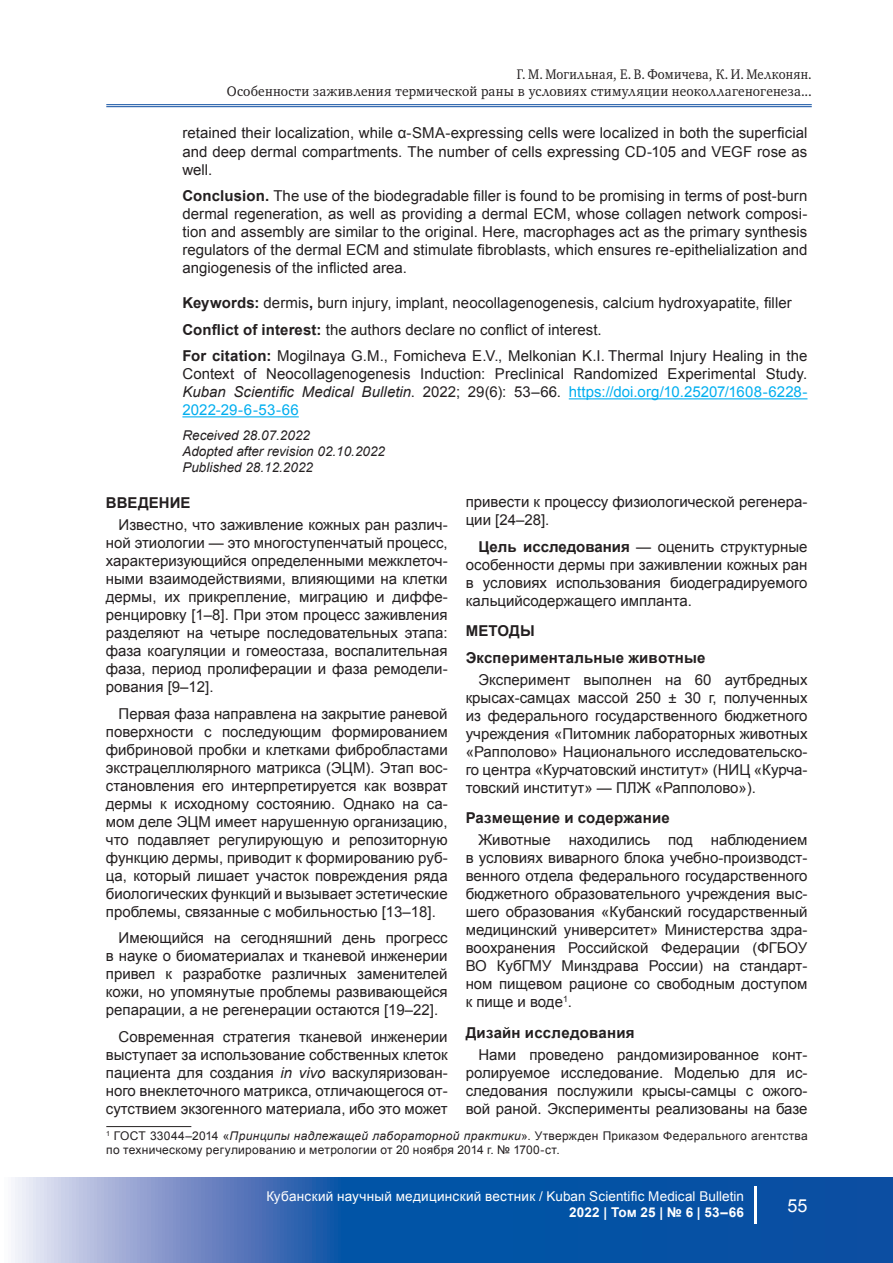
<style>
.page{position:relative;width:893px;height:1263px;background:#fff}
.page>*{position:absolute;margin:0;border:0;box-sizing:border-box;transform-origin:0 0}
.t1{font:18px "Arial";color:#fff}
.t2{font:15px/18px "Arial";color:#231f20;text-align:justify}
.t3{font:700 15px/26.4px "Arial";letter-spacing:.015em;color:#231f20}
.t4{font:14.25px/17.1px "Khartiya";letter-spacing:.015em;color:#231f20;text-align:right;scale:.9 1}
.t5{font:italic 13.5px/16.2px "Arial";color:#231f20}
.t6{font:13.5px "Arial";letter-spacing:.02em;color:#fff}
.t7{font:700 13.5px "Arial";letter-spacing:.015em;color:#fff}
.t8{font:12px/14.4px "Arial";letter-spacing:.025em;color:#231f20}
.s1{font-weight:700}
.s2{font-style:italic}
.s3{color:#00aeef}
</style>
<div class="page">
<hr style="left:106px;top:104px;width:706px;height:1px;background:#0d4da1">
<hr style="left:106px;top:106px;width:706px;height:1px;background:#0d4da1">
<svg style="left:15px;top:1178px;width:878px;height:85px;background:#326bb2"></svg>
<hr style="left:755px;top:1186px;width:2px;height:37px;background:#fff">
<hr style="left:569px;top:398px;width:238px;height:1px;background:#00aeef">
<hr style="left:182px;top:416px;width:117px;height:1px;background:#00aeef">
<hr style="left:106px;top:1126px;width:85px;height:1px;background:#231f20">
<p class="t4" style="left:227px;top:66px;width:651px">Г. М. Могильная, Е. В. Фомичева, К. И. Мелконян.<br>Особенности заживления термической раны в условиях стимуляции неоколлагеногенеза...</p>
<p class="t2" style="left:182px;top:124px;width:627px">retained their localization, while α-SMA-expressing cells were localized in both the superficial and deep dermal compartments. The number of cells expressing CD-105 and VEGF rose as well.</p>
<p class="t2" style="left:182px;top:187px;width:626px"><span class="s1">Conclusion.</span> The use of the biodegradable filler is found to be promising in terms of post-burn dermal regeneration, as well as providing a dermal ECM, whose collagen network composi&shy;tion and assembly are similar to the original. Here, macrophages act as the primary synthesis regulators of the dermal ECM and stimulate fibroblasts, which ensures re-epithelialization and angiogenesis of the inflicted area.</p>
<p class="t2" style="left:182px;top:290px;width:627px;line-height:26.5px;text-align:left"><span class="s1">Keywords:</span> dermis<span class="s1">,</span> burn injury, implant, neocollagenogenesis, calcium hydroxyapatite, filler<br><span class="s1">Conflict of interest:</span> the authors declare no conflict of interest.<br><span class="s1">For citation:</span> Mogilnaya G.M., Fomicheva E.V., Melkonian K.I. Thermal Injury Healing in the</p>
<p class="t2" style="left:182px;top:365px;width:627px">Context of Neocollagenogenesis Induction: Preclinical Randomized Experimental Study.<br><span class="s2">Kuban Scientific Medical Bulletin</span>. 2022; 29(6): 53–66. <span class="s3">https://doi.org/10.25207/1608-6228- 2022-29-6-53-66</span></p>
<p class="t5" style="left:182px;top:427px;width:204px">Received 28.07.2022<br>Adopted after revision 02.10.2022<br>Published 28.12.2022</p>
<p class="t3" style="left:106px;top:489px;width:86px">ВВЕДЕНИЕ</p>
<p class="t2" style="left:106px;top:516px;width:343px;text-indent:13px">Известно, что заживление кожных ран различ&shy;ной этиологии — это многоступенчатый процесс, характеризующийся определенными межклеточ&shy;ными взаимодействиями, влияющими на клетки дермы, их прикрепление, миграцию и диффе&shy;ренцировку [1–8]. При этом процесс заживления разделяют на четыре последовательных этапа: фаза коагуляции и гомеостаза, воспалительная фаза, период пролиферации и фаза ремодели&shy;рования [9–12].</p>
<p class="t2" style="left:106px;top:704px;width:343px;text-indent:13px">Первая фаза направлена на закрытие раневой поверхности c последующим формированием фибриновой пробки и клетками фибробластами экстрацеллюлярного матрикса (ЭЦМ). Этап вос&shy;становления его интерпретируется как возврат дермы к исходному состоянию. Однако на са&shy;мом деле ЭЦМ имеет нарушенную организацию, что подавляет регулирующую и репозиторную функцию дермы, приводит к формированию руб&shy;ца, который лишает участок повреждения ряда биологических функций и вызывает эстетические проблемы, связанные с мобильностью [13–18].</p>
<p class="t2" style="left:106px;top:929px;width:343px;text-indent:13px">Имеющийся на сегодняшний день прогресс в науке о биоматериалах и тканевой инженерии привел к разработке различных заменителей кожи, но упомянутые проблемы развивающейся репарации, а не регенерации остаются [19–22].</p>
<p class="t2" style="left:106px;top:1028px;width:343px;text-indent:13px">Современная стратегия тканевой инженерии выступает за использование собственных клеток пациента для создания <span class="s2">in vivo</span> васкуляризован&shy;ного внеклеточного матрикса, отличающегося от&shy;сутствием экзогенного материала, ибо это может</p>
<p class="t2" style="left:466px;top:493px;width:343px">привести к процессу физиологической регенера&shy;ции [24–28].</p>
<p class="t2" style="left:466px;top:537px;width:343px;text-indent:13px"><span class="s1">Цель исследования</span> — оценить структурные особенности дермы при заживлении кожных ран в условиях использования биодеградируемого кальцийсодержащего импланта.</p>
<p class="t3" style="left:466px;top:618px;width:241px">МЕТОДЫ<br>Экспериментальные животные</p>
<p class="t2" style="left:466px;top:671px;width:343px;text-indent:13px">Эксперимент выполнен на 60 аутбредных крысах-самцах массой 250 ± 30 г, полученных из федерального государственного бюджетного учреждения «Питомник лабораторных животных «Рапполово» Национального исследовательско&shy;го центра «Курчатовский институт» (НИЦ «Курча&shy;товский институт» — ПЛЖ «Рапполово»).</p>
<p class="t3" style="left:466px;top:805px;width:206px">Размещение и содержание</p>
<p class="t2" style="left:466px;top:831px;width:343px;text-indent:13px">Животные находились под наблюдением в условиях виварного блока учебно-производст&shy;венного отдела федерального государственного бюджетного образовательного учреждения выс&shy;шего образования «Кубанский государственный медицинский университет» Министерства здра&shy;воохранения Российской Федерации (ФГБОУ ВО КубГМУ Минздрава России) на стандарт&shy;ном пищевом рационе со свободным доступом к пище и воде<sup>1</sup>.</p>
<p class="t3" style="left:466px;top:1019px;width:170px">Дизайн исследования</p>
<p class="t2" style="left:466px;top:1046px;width:343px;text-indent:13px">Нами проведено рандомизированное конт&shy;ролируемое исследование. Моделью для ис&shy;следования послужили крысы-самцы с ожого&shy;вой раной. Эксперименты реализованы на базе</p>
<p class="t8" style="left:106px;top:1128px;width:703px"><sup>1</sup> ГОСТ 33044–2014 «<span class="s2">Принципы надлежащей лабораторной практики</span>». Утвержден Приказом Федерального агентства по техническому регулированию и метрологии от 20 ноября 2014 г. № 1700-ст.</p>
<p class="t6" style="left:266px;top:1188px;width:479px">Кубанский научный медицинский вестник / Kuban Scientific Medical Bulletin</p>
<p class="t7" style="left:569px;top:1204px;width:176px">2022 | Toм 25 | № 6 | 53–66</p>
<p class="t1" style="left:787px;top:1195px;width:22px">55</p>
</div>
